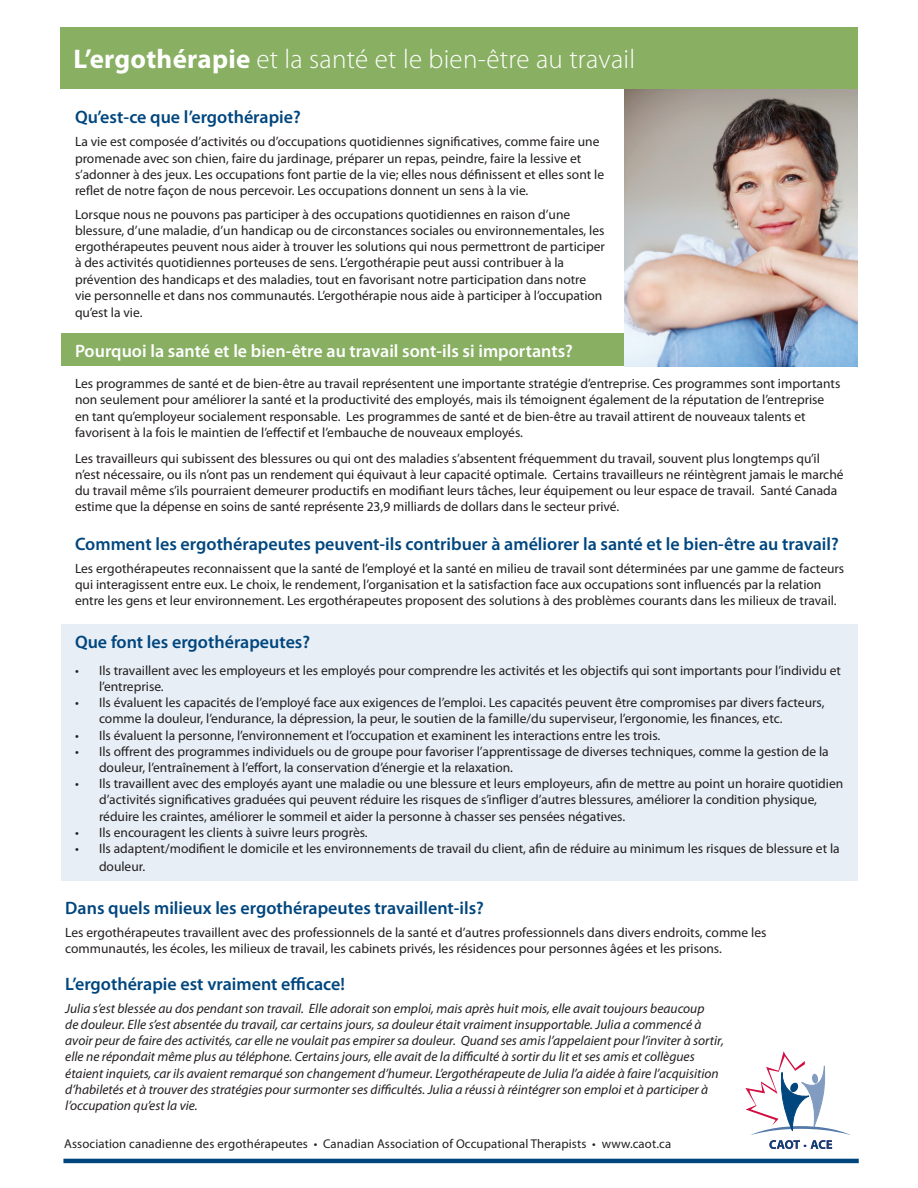
<style>
.page{position:relative;width:918px;height:1188px;background:#fff}
.page>*{position:absolute;margin:0;border:0;box-sizing:border-box;transform-origin:0 0}
.t1{font:300 27px "Myriad Pro";letter-spacing:.01em;color:#fff}
.t2{font:600 18px "Myriad Pro";color:#00467e}
.t3{font:600 18px "Myriad Pro";color:#fff}
.t4{font:13.5px/16.2px "Myriad Pro";color:#231f20}
.t5{font:italic 13.5px/16.2px "Myriad Pro";color:#231f20}
.t6{font:12.75px "Myriad Pro";letter-spacing:.01em;color:#231f20}
.s1{font-weight:700}
</style>
<div class="page">
<div style="left:62px;top:624px;width:796px;height:257px;background:#e7eef6"></div>
<svg style="left:745px;top:1051px;width:106px;height:98px"></svg>
<hr style="left:63px;top:1159px;width:796px;height:4px;background:#00467e">
<div style="left:62px;top:333px;width:796px;height:33px;background:#88af62"></div>
<img style="left:625px;top:89px;width:233px;height:277px">
<div style="left:61px;top:27px;width:797px;height:62px;background:#88af62"></div>
<p class="t1" style="left:74px;top:44px;width:563px"><span class="s1">L’ergothérapie</span> et la santé et le bien-être au travail</p>
<p class="t2" style="left:75px;top:105px;width:227px">Qu’est-ce que l’ergothérapie?</p>
<p class="t4" style="left:75px;top:134px;width:531px">La vie est composée d’activités ou d’occupations quotidiennes significatives, comme faire une promenade avec son chien, faire du jardinage, préparer un repas, peindre, faire la lessive et s’adonner à des jeux. Les occupations font partie de la vie; elles nous définissent et elles sont le reflet de notre façon de nous percevoir. Les occupations donnent un sens à la vie.</p>
<p class="t4" style="left:75px;top:206px;width:531px">Lorsque nous ne pouvons pas participer à des occupations quotidiennes en raison d’une blessure, d’une maladie, d’un handicap ou de circonstances sociales ou environnementales, les ergothérapeutes peuvent nous aider à trouver les solutions qui nous permettront de participer à des activités quotidiennes porteuses de sens. L’ergothérapie peut aussi contribuer à la prévention des handicaps et des maladies, tout en favorisant notre participation dans notre vie personnelle et dans nos communautés. L’ergothérapie nous aide à participer à l’occupation qu’est la vie.</p>
<p class="t3" style="left:75px;top:339px;width:500px">Pourquoi la santé et le bien-être au travail sont-ils si importants?</p>
<p class="t4" style="left:75px;top:376px;width:767px">Les programmes de santé et de bien-être au travail représentent une importante stratégie d’entreprise. Ces programmes sont importants non seulement pour améliorer la santé et la productivité des employés, mais ils témoignent également de la réputation de l’entreprise en tant qu’employeur socialement responsable. Les programmes de santé et de bien-être au travail attirent de nouveaux talents et favorisent à la fois le maintien de l’effectif et l’embauche de nouveaux employés.</p>
<p class="t4" style="left:75px;top:450px;width:770px">Les travailleurs qui subissent des blessures ou qui ont des maladies s’absentent fréquemment du travail, souvent plus longtemps qu’il n’est nécessaire, ou ils n’ont pas un rendement qui équivaut à leur capacité optimale. Certains travailleurs ne réintègrent jamais le marché du travail même s’ils pourraient demeurer productifs en modifiant leurs tâches, leur équipement ou leur espace de travail. Santé Canada estime que la dépense en soins de santé représente 23,9 milliards de dollars dans le secteur privé.</p>
<p class="t2" style="left:75px;top:533px;width:765px">Comment les ergothérapeutes peuvent-ils contribuer à améliorer la santé et le bien-être au travail?</p>
<p class="t4" style="left:75px;top:561px;width:771px">Les ergothérapeutes reconnaissent que la santé de l’employé et la santé en milieu de travail sont déterminées par une gamme de facteurs qui interagissent entre eux. Le choix, le rendement, l’organisation et la satisfaction face aux occupations sont influencés par la relation entre les gens et leur environnement. Les ergothérapeutes proposent des solutions à des problèmes courants dans les milieux de travail.</p>
<p class="t2" style="left:75px;top:631px;width:237px">Que font les ergothérapeutes?</p>
<p class="t4" style="left:99px;top:662px;width:743px;text-indent:-24px">• Ils travaillent avec les employeurs et les employés pour comprendre les activités et les objectifs qui sont importants pour l’individu et l’entreprise.</p>
<p class="t4" style="left:99px;top:695px;width:727px;text-indent:-24px">• Ils évaluent les capacités de l’employé face aux exigences de l’emploi. Les capacités peuvent être compromises par divers facteurs, comme la douleur, l’endurance, la dépression, la peur, le soutien de la famille/du superviseur, l’ergonomie, les finances, etc.</p>
<p class="t4" style="left:75px;top:727px;width:587px">• Ils évaluent la personne, l’environnement et l’occupation et examinent les interactions entre les trois.</p>
<p class="t4" style="left:99px;top:743px;width:731px;text-indent:-24px">• Ils offrent des programmes individuels ou de groupe pour favoriser l’apprentissage de diverses techniques, comme la gestion de la douleur, l’entraînement à l’effort, la conservation d’énergie et la relaxation.</p>
<p class="t4" style="left:99px;top:776px;width:746px;text-indent:-24px">• Ils travaillent avec des employés ayant une maladie ou une blessure et leurs employeurs, afin de mettre au point un horaire quotidien d’activités significatives graduées qui peuvent réduire les risques de s’infliger d’autres blessures, améliorer la condition physique, réduire les craintes, améliorer le sommeil et aider la personne à chasser ses pensées négatives.</p>
<p class="t4" style="left:75px;top:824px;width:294px">• Ils encouragent les clients à suivre leurs progrès.</p>
<p class="t4" style="left:99px;top:840px;width:742px;line-height:18px;text-indent:-24px">• Ils adaptent/modifient le domicile et les environnements de travail du client, afin de réduire au minimum les risques de blessure et la douleur.</p>
<p class="t2" style="left:65px;top:897px;width:420px">Dans quels milieux les ergothérapeutes travaillent-ils?</p>
<p class="t4" style="left:65px;top:925px;width:703px">Les ergothérapeutes travaillent avec des professionnels de la santé et d’autres professionnels dans divers endroits, comme les communautés, les écoles, les milieux de travail, les cabinets privés, les résidences pour personnes âgées et les prisons.</p>
<p class="t2" style="left:65px;top:973px;width:281px">L’ergothérapie est vraiment efficace!</p>
<p class="t5" style="left:65px;top:1000px;width:660px">Julia s’est blessée au dos pendant son travail. Elle adorait son emploi, mais après huit mois, elle avait toujours beaucoup<br>de douleur. Elle s’est absentée du travail, car certains jours, sa douleur était vraiment insupportable. Julia a commencé à avoir peur de faire des activités, car elle ne voulait pas empirer sa douleur. Quand ses amis l’appelaient pour l’inviter à sortir, elle ne répondait même plus au téléphone. Certains jours, elle avait de la difficulté à sortir du lit et ses amis et collègues étaient inquiets, car ils avaient remarqué son changement d’humeur. L’ergothérapeute de Julia l’a aidée à faire l’acquisition d’habiletés et à trouver des stratégies pour surmonter ses difficultés. Julia a réussi à réintégrer son emploi et à participer à l’occupation qu’est la vie.</p>
<p class="t6" style="left:64px;top:1137px;width:608px">Association canadienne des ergothérapeutes • Canadian Association of Occupational Therapists • www.caot.ca</p>
</div>
